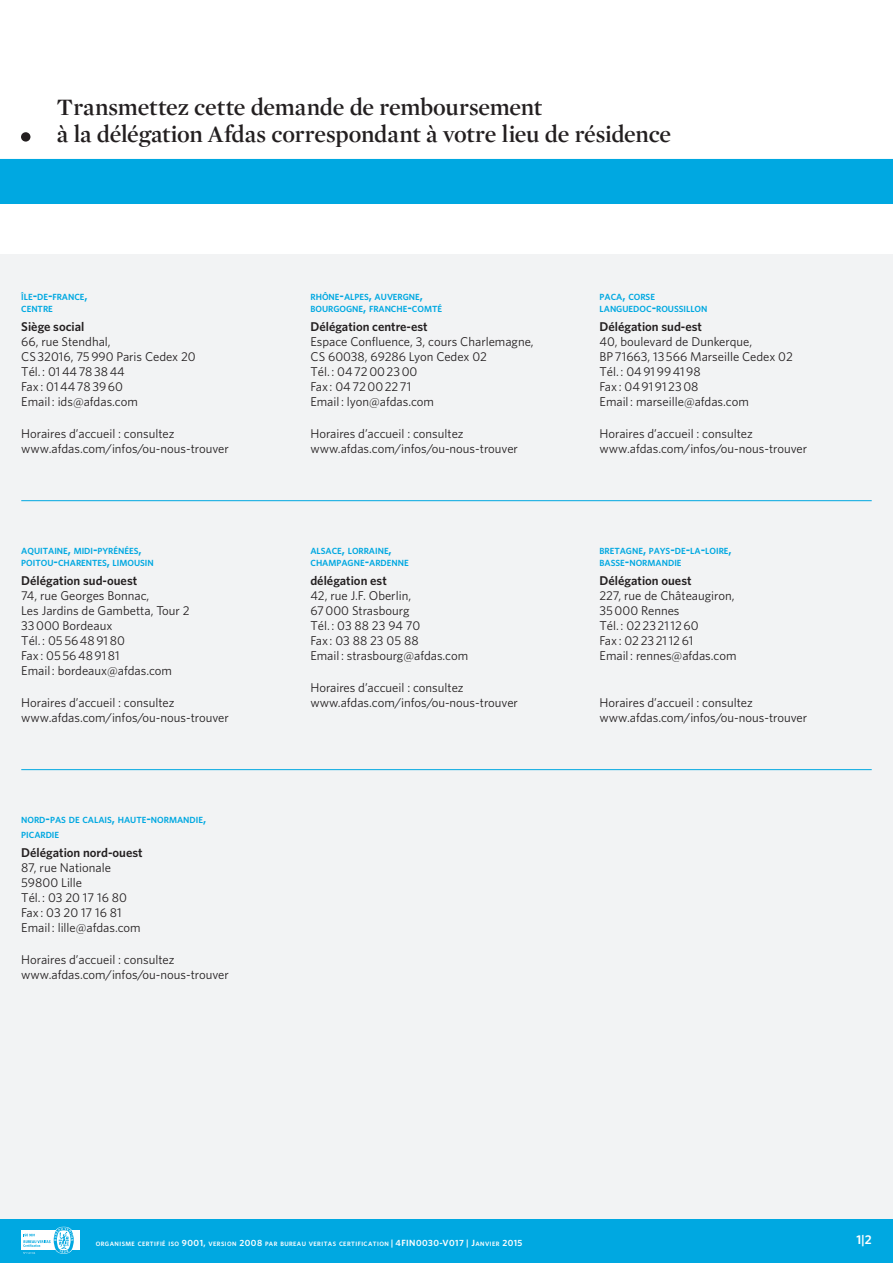
<style>
.page{position:relative;width:893px;height:1263px;background:#fff}
.page>*{position:absolute;margin:0;border:0;box-sizing:border-box;transform-origin:0 0}
.t1{font:90px "Afdas";color:#231f20}
.t2{font:600 24px/27px "Mercury Display";letter-spacing:-.01em;color:#231f20}
.t3{font:12.75px/15px "Whitney";color:#231f20}
.t4{font:600 12.75px "Whitney";color:#231f20}
.t5{font:600 12.75px "Whitney";color:#fff}
.t6{font:600 8.85px/12px "Whitney";color:#00a8e1}
.t7{font:600 6.3px "Whitney";letter-spacing:.07em;color:#fff}
.s1{font-size:12.75px}
.s2{font-size:9px}
</style>
<div class="page">
<div style="left:0;top:254px;width:893px;height:973px;background:#f2f3f4"></div>
<div style="left:0;top:1219px;width:893px;height:44px;background:#00a8e1"></div>
<div style="left:21px;top:1230px;width:59px;height:20px;background:#fff"></div>
<svg style="left:23px;top:1227px;width:51px;height:27px"></svg>
<div style="left:0;top:159px;width:893px;height:45px;background:#00a8e1"></div>
<hr style="left:21px;top:500px;width:851px;height:1px;background:#00a8e1">
<hr style="left:21px;top:769px;width:851px;height:1px;background:#00a8e1">
<h1 class="t1" style="left:14px;top:73px;width:25px">.</h1>
<h2 class="t2" style="left:57px;top:92px;width:616px">Transmettez cette demande de remboursement<br>à la délégation Afdas correspondant à votre lieu de résidence</h2>
<p class="t6" style="left:21px;top:290px;width:68px">ÎLE<span class="s1">-</span>DE<span class="s1">-</span>FRANCE<span class="s1">,<br></span>CENTRE</p>
<p class="t4" style="left:21px;top:319px;width:65px">Siège social</p>
<p class="t3" style="left:21px;top:334px;width:176px">66, rue Stendhal,<br>CS32016, 75990 Paris Cedex 20<br>Tél. : 0144783844<br>Fax : 0144783960<br>Email : ids@afdas.com</p>
<p class="t3" style="left:21px;top:426px;width:209px">Horaires d’accueil : consultez www.afdas.com/infos/ou-nous-trouver</p>
<p class="t6" style="left:21px;top:545px;width:134px">AQUITAINE<span class="s1">,</span> MIDI<span class="s1">-</span>PYRÉNÉES<span class="s1">,<br></span>POITOU<span class="s1">-</span>CHARENTES<span class="s1">,</span> LIMOUSIN</p>
<p class="t4" style="left:21px;top:573px;width:117px">Délégation sud-ouest</p>
<p class="t3" style="left:21px;top:588px;width:170px">74, rue Georges Bonnac,<br>Les Jardins de Gambetta, Tour 2<br>33000 Bordeaux<br>Tél. : 0556489180<br>Fax : 0556489181<br>Email : bordeaux@afdas.com</p>
<p class="t3" style="left:21px;top:695px;width:209px">Horaires d’accueil : consultez www.afdas.com/infos/ou-nous-trouver</p>
<p class="t6" style="left:21px;top:812px;width:186px;line-height:15px">NORD<span class="s1">-</span>PAS DE CALAIS<span class="s1">,</span> HAUTE<span class="s1">-</span>NORMANDIE<span class="s1">,<br></span>PICARDIE</p>
<p class="t4" style="left:21px;top:845px;width:123px">Délégation nord-ouest</p>
<p class="t3" style="left:21px;top:860px;width:121px">87, rue Nationale<br>59800 Lille<br>Tél. : 03 20 17 16 80<br>Fax : 03 20 17 16 81<br>Email : lille@afdas.com</p>
<p class="t3" style="left:21px;top:952px;width:209px">Horaires d’accueil : consultez www.afdas.com/infos/ou-nous-trouver</p>
<p class="t6" style="left:310px;top:290px;width:133px">RHÔNE<span class="s1">-</span>ALPES<span class="s1">,</span> AUVERGNE<span class="s1">,<br></span>BOURGOGNE<span class="s1">,</span> FRANCHE<span class="s1">-</span>COMTÉ</p>
<p class="t4" style="left:310px;top:319px;width:119px">Délégation centre-est</p>
<p class="t3" style="left:310px;top:334px;width:225px">Espace Confluence, 3, cours Charlemagne,<br>CS 60038, 69286 Lyon Cedex 02<br>Tél. : 0472002300<br>Fax : 0472002271<br>Email : lyon@afdas.com</p>
<p class="t3" style="left:310px;top:426px;width:209px">Horaires d’accueil : consultez www.afdas.com/infos/ou-nous-trouver</p>
<p class="t6" style="left:310px;top:545px;width:100px">ALSACE<span class="s1">,</span> LORRAINE<span class="s1">,<br></span>CHAMPAGNE<span class="s1">-</span>ARDENNE</p>
<p class="t4" style="left:310px;top:573px;width:78px">délégation est</p>
<p class="t3" style="left:310px;top:588px;width:159px">42, rue J.F. Oberlin,<br>67000 Strasbourg<br>Tél. : 03 88 23 94 70<br>Fax : 03 88 23 05 88<br>Email : strasbourg@afdas.com</p>
<p class="t3" style="left:310px;top:680px;width:209px">Horaires d’accueil : consultez www.afdas.com/infos/ou-nous-trouver</p>
<p class="t6" style="left:600px;top:290px;width:109px">PACA<span class="s1">,</span> CORSE<br>LANGUEDOC<span class="s1">-</span>ROUSSILLON</p>
<p class="t4" style="left:600px;top:319px;width:104px">Délégation sud-est</p>
<p class="t3" style="left:600px;top:334px;width:195px">40, boulevard de Dunkerque,<br>BP71663, 13566 Marseille Cedex 02<br>Tél. : 0491994198<br>Fax : 0491912308<br>Email : marseille@afdas.com</p>
<p class="t3" style="left:600px;top:426px;width:209px">Horaires d’accueil : consultez www.afdas.com/infos/ou-nous-trouver</p>
<p class="t6" style="left:600px;top:545px;width:133px">BRETAGNE<span class="s1">,</span> PAYS<span class="s1">-</span>DE<span class="s1">-</span>LA<span class="s1">-</span>LOIRE<span class="s1">,<br></span>BASSE<span class="s1">-</span>NORMANDIE</p>
<p class="t4" style="left:600px;top:573px;width:93px">Délégation ouest</p>
<p class="t3" style="left:600px;top:588px;width:138px">227, rue de Châteaugiron,<br>35000 Rennes<br>Tél. : 0223211260<br>Fax : 0223211261<br>Email : rennes@afdas.com</p>
<p class="t3" style="left:600px;top:695px;width:209px">Horaires d’accueil : consultez www.afdas.com/infos/ou-nous-trouver</p>
<p class="t7" style="left:96px;top:1239px;width:428px">ORGANISME CERTIFIÉ ISO <span class="s2">9001,</span> VERSION <span class="s2">2008</span> PAR BUREAU VERITAS CERTIFICATION <span class="s2">| 4FIN0030-V017 | J</span>ANVIER <span class="s2">2015</span></p>
<p class="t5" style="left:856px;top:1231px;width:17px">1|2</p>
</div>
